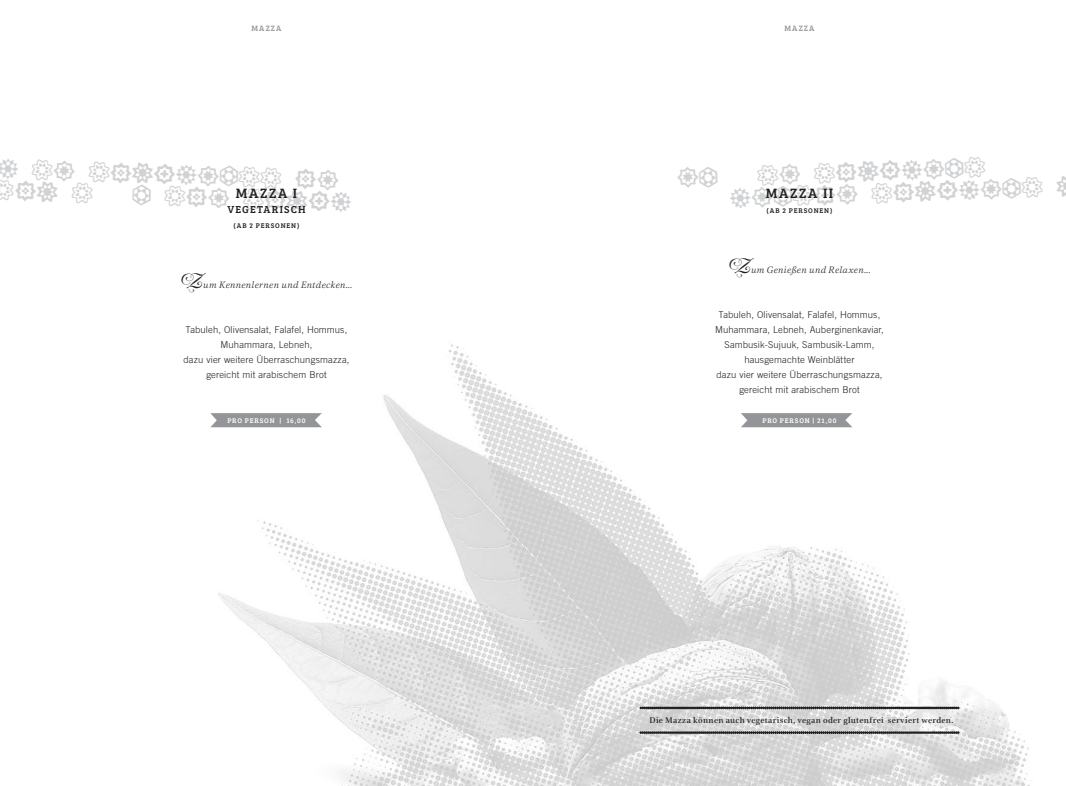
<style>
.page{position:relative;width:1066px;height:786px;background:#fff}
.page>*{position:absolute;margin:0;border:0;box-sizing:border-box;transform-origin:0 0}
.t1{font:14px "Bree Serif";letter-spacing:.115em;color:#231f20}
.t2{font:10.5px "Bree Serif";letter-spacing:.105em;color:#231f20}
.t3{font:300 9.5px/15px "Trade Gothic LT Pro";letter-spacing:.015em;color:#231f20;text-align:center}
.t4{font:italic 300 9.5px "Civita";letter-spacing:.03em;color:#231f20}
.t5{font:500 8.5px "Civita";letter-spacing:.03em;color:#231f20}
.t6{font:8px "Bree Serif";letter-spacing:.135em;color:#939598}
.t7{font:7px "Bree Serif";letter-spacing:.115em;color:#fff}
.t8{font:7px "Bree Serif";letter-spacing:.125em;color:#231f20}
.s1{font-family:"Chateau";font-weight:400;font-style:normal;font-size:20px}
</style>
<div class="page">
<img style="left:210px;top:344px;width:821px;height:441px">
<svg style="left:210px;top:413px;width:112px;height:14px;background:#9b9c9f"></svg>
<svg style="left:741px;top:413px;width:111px;height:14px;background:#9a9b9e"></svg>
<svg style="left:640px;top:706px;width:319px;height:2px"></svg>
<svg style="left:640px;top:731px;width:319px;height:2px"></svg>
<p class="t6" style="left:251px;top:23px;width:32px">MAZZA</p>
<p class="t6" style="left:784px;top:23px;width:32px">MAZZA</p>
<h1 class="t1" style="left:236px;top:182px;width:63px">MAZZA I</h1>
<p class="t2" style="left:227px;top:201px;width:80px">VEGETARISCH</p>
<p class="t8" style="left:234px;top:220px;width:67px">(AB 2 PERSONEN)</p>
<p class="t4" style="left:181px;top:278px;width:173px"><span class="s1">Z</span>um Kennenlernen und Entdecken...</p>
<p class="t3" style="left:183px;top:321px;width:167px">Tabuleh, Olivensalat, Falafel, Hommus,<br>Muhammara, Lebneh,<br>dazu vier weitere Überraschungsmazza, gereicht mit arabischem Brot</p>
<p class="t7" style="left:227px;top:415px;width:80px">PRO PERSON | 16,00</p>
<h1 class="t1" style="left:766px;top:182px;width:69px">MAZZA II</h1>
<p class="t8" style="left:767px;top:205px;width:67px">(AB 2 PERSONEN)</p>
<p class="t4" style="left:728px;top:263px;width:144px"><span class="s1">Z</span>um Genießen und Relaxen...</p>
<p class="t3" style="left:715px;top:306px;width:170px">Tabuleh, Olivensalat, Falafel, Hommus, Muhammara, Lebneh, Auberginenkaviar, Sambusik-Sujuuk, Sambusik-Lamm, hausgemachte Weinblätter<br>dazu vier weitere Überraschungsmazza, gereicht mit arabischem Brot</p>
<p class="t7" style="left:762px;top:415px;width:76px">PRO PERSON | 21,00</p>
<p class="t5" style="left:649px;top:714px;width:305px">Die Mazza können auch vegetarisch, vegan oder glutenfrei serviert werden.</p>
</div>
